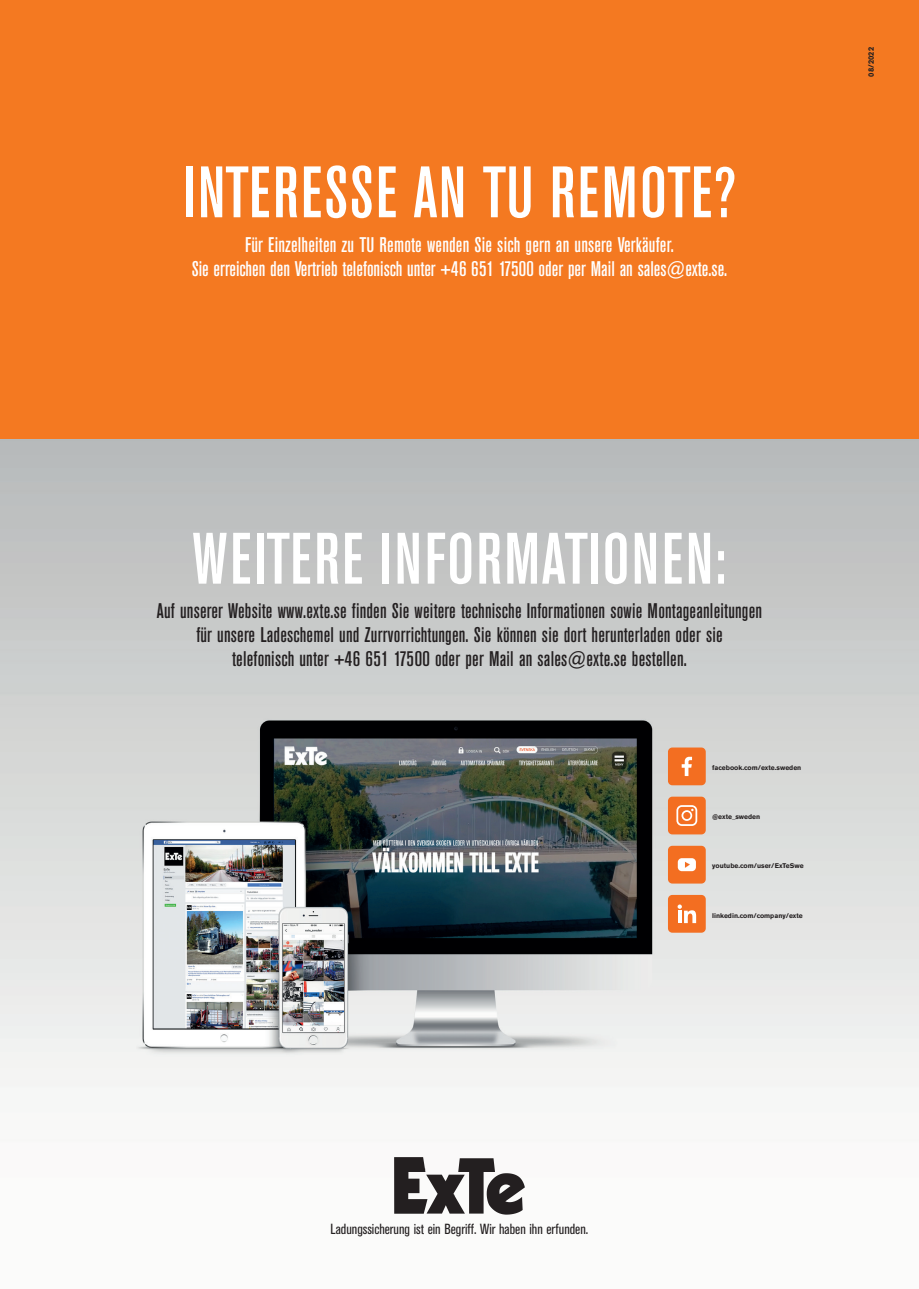
<style>
.page{position:relative;width:919px;height:1289px;background:#fff}
.page>*{position:absolute;margin:0;border:0;box-sizing:border-box;transform-origin:0 0}
.t1{font:500 condensed 72px "Akzidenz Grotesk BE";letter-spacing:.03em;color:#fff}
.t2{font:500 condensed 21px/24px "Akzidenz Grotesk BE";letter-spacing:.01em;color:#231f20;text-align:center}
.t3{font:500 condensed 21px/24px "Akzidenz Grotesk BE";color:#fff;text-align:center}
.t4{font:condensed 14.55px "Akzidenz Grotesk BE";color:#231f20}
.t5{font:700 7.8px "Akzidenz Grotesk BE";color:#231f20}
.t6{font:700 6.75px "Akzidenz Grotesk BE";color:#231f20}
</style>
<div class="page">
<img style="left:0;top:438px;width:918px;height:777px">
<div style="left:0;top:0;width:918px;height:438px;background:#f47921"></div>
<svg style="left:394px;top:1157px;width:131px;height:57px"></svg>
<div style="left:668px;top:796px;width:37px;height:38px;background:#f36e21;border-radius:4px"></div>
<svg style="left:676px;top:805px;width:21px;height:21px"></svg>
<div style="left:668px;top:747px;width:37px;height:38px;background:#f36e21;border-radius:4px"></div>
<svg style="left:681px;top:756px;width:11px;height:20px"></svg>
<div style="left:668px;top:845px;width:37px;height:38px;background:#f36e21;border-radius:4px"></div>
<div style="left:677px;top:858px;width:19px;height:13px;background:#fff;border-radius:4px"></div>
<svg style="left:685px;top:861px;width:4px;height:6px"></svg>
<div style="left:668px;top:894px;width:37px;height:38px;background:#f36e21;border-radius:4px"></div>
<svg style="left:677px;top:904px;width:19px;height:19px"></svg>
<h1 class="t1" style="left:183px;top:153px;width:554px">INTERESSE AN TU REMOTE?</h1>
<p class="t3" style="left:192px;top:233px;width:537px">Für Einzelheiten zu TU Remote wenden Sie sich gern an unsere Verkäufer.<br>Sie erreichen den Vertrieb telefonisch unter +46 651 17500 oder per Mail an sales@exte.se.</p>
<p class="t5" style="left:866px;top:77px;width:32px;rotate:-90deg">08/2022</p>
<h1 class="t1" style="left:193px;top:519px;width:535px">WEITERE INFORMATIONEN:</h1>
<p class="t2" style="left:157px;top:599px;width:606px">Auf unserer Website www.exte.se finden Sie weitere technische Informationen sowie Montageanleitungen für unsere Ladeschemel und Zurrvorrichtungen. Sie können sie dort herunterladen oder sie<br>telefonisch unter +46 651 17500 oder per Mail an sales@exte.se bestellen.</p>
<p class="t6" style="left:712px;top:763px;width:91px">facebook.com/exte.sweden</p>
<p class="t6" style="left:712px;top:812px;width:50px">@exte_sweden</p>
<p class="t6" style="left:712px;top:862px;width:93px">youtube.com/user/ExTeSwe</p>
<p class="t6" style="left:712px;top:911px;width:92px">linkedin.com/company/exte</p>
<p class="t4" style="left:330px;top:1220px;width:259px">Ladungssicherung ist ein Begriff. Wir haben ihn erfunden.</p>
</div>
